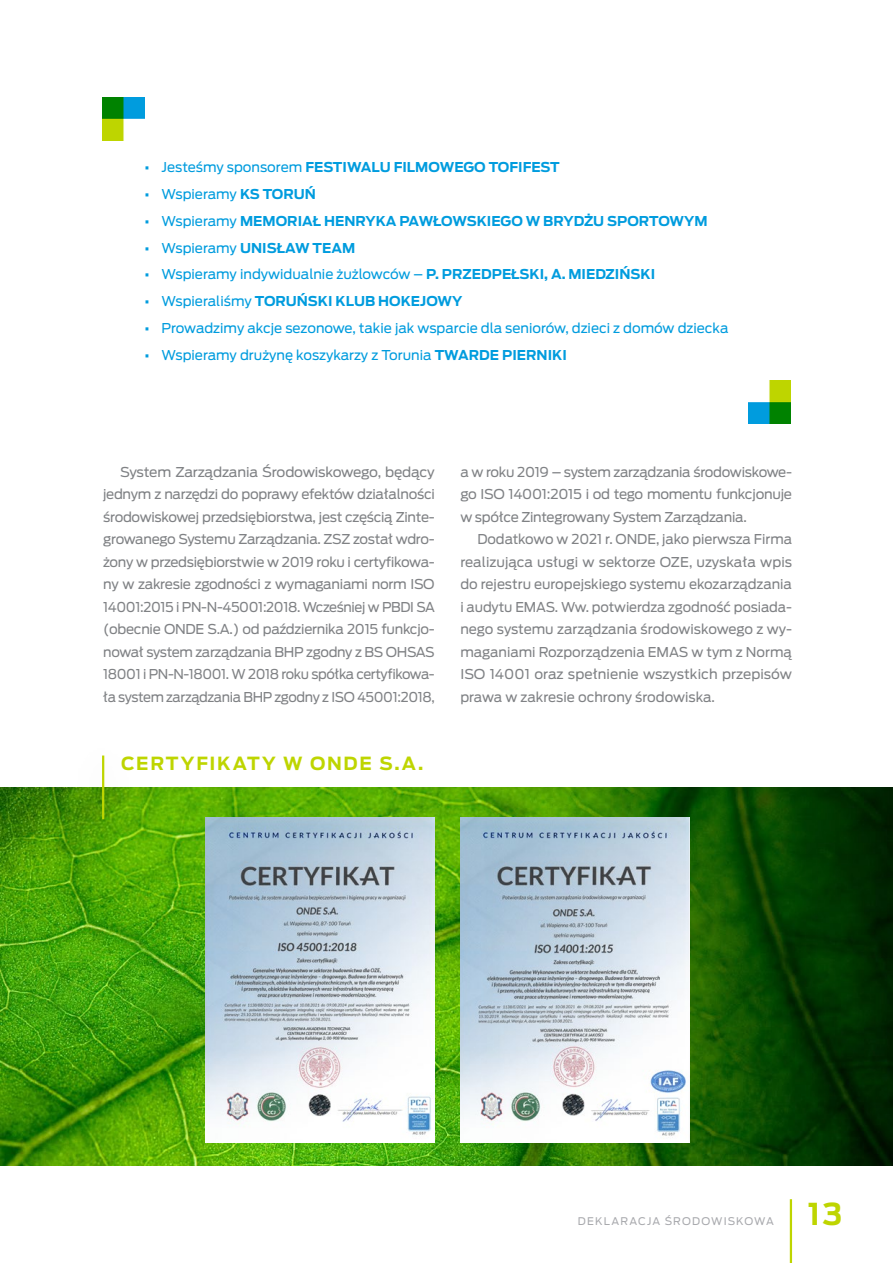
<style>
.page{position:relative;width:893px;height:1263px;background:#fff}
.page>*{position:absolute;margin:0;border:0;box-sizing:border-box;transform-origin:0 0}
.t1{font:700 30px "Ford Antenna";color:#bed500}
.grafika_tytul{font:700 18px "Ford Antenna";letter-spacing:.095em;color:#bed500}
.tekst{font:13.5px/22.5px "Ford Antenna";letter-spacing:-.02em;color:#808285;text-align:justify}
.tekst-2{font:13.5px "Ford Antenna";color:#009cde}
.tekst-3{font:700 13.5px "Ford Antenna";color:#009cde}
.t2{font:10.5px "Ford Antenna";letter-spacing:.105em;color:#a8a9ad}
.s1{font-weight:400}
.s2{font-weight:700}
</style>
<div class="page">
<img style="left:0;top:787px;width:893px;height:378px">
<img style="left:460px;top:817px;width:229px;height:325px">
<img style="left:206px;top:817px;width:229px;height:325px">
<hr style="left:790px;top:1199px;width:2px;height:64px;background:#bed500">
<img style="left:748px;top:381px;width:43px;height:42px">
<img style="left:102px;top:98px;width:43px;height:42px">
<div style="left:69px;top:729px;width:69px;height:117px;background:#66272c;opacity:.21"></div>
<hr style="left:102px;top:755px;width:2px;height:64px;background:#bed500">
<p class="tekst-3" style="left:145px;top:155px;width:417px">• <span class="s1">Jesteśmy sponsorem</span> FESTIWALU FILMOWEGO TOFIFEST</p>
<p class="tekst-2" style="left:145px;top:183px;width:173px"><span class="s2">•</span> Wspieramy <span class="s2">KS TORUŃ</span></p>
<p class="tekst-3" style="left:145px;top:209px;width:565px">• <span class="s1">Wspieramy</span> MEMORIAŁ HENRYKA PAWŁOWSKIEGO W BRYDŻU SPORTOWYM</p>
<p class="tekst-3" style="left:145px;top:236px;width:212px">• <span class="s1">Wspieramy</span> UNISŁAW TEAM</p>
<p class="tekst-2" style="left:145px;top:263px;width:512px"><span class="s2">•</span> Wspieramy indywidualnie żużlowców – <span class="s2">P. PRZEDPEŁSKI, A. MIEDZIŃSKI</span></p>
<p class="tekst-3" style="left:145px;top:289px;width:319px">• <span class="s1">Wspieraliśmy</span> TORUŃSKI KLUB HOKEJOWY</p>
<p class="tekst-2" style="left:145px;top:316px;width:585px"><span class="s2">•</span> Prowadzimy akcje sezonowe, takie jak wsparcie dla seniorów, dzieci z domów dziecka</p>
<p class="tekst-2" style="left:145px;top:343px;width:424px"><span class="s2">•</span> Wspieramy drużynę koszykarzy z Torunia <span class="s2">TWARDE PIERNIKI</span></p>
<p class="tekst" style="left:103px;top:459px;width:333px;text-indent:17px">System Zarządzania Środowiskowego, będący jednym z narzędzi do poprawy efektów działalności środowiskowej przedsiębiorstwa, jest częścią Zinte&shy;growanego Systemu Zarządzania. ZSZ został wdro&shy;żony w przedsiębiorstwie w 2019 roku i certyfikowa&shy;ny w zakresie zgodności z wymaganiami norm ISO 14001:2015 i PN-N-45001:2018. Wcześniej w PBDI SA (obecnie ONDE S.A.) od października 2015 funkcjo&shy;nował system zarządzania BHP zgodny z BS OHSAS 18001 i PN-N-18001. W 2018 roku spółka certyfikowa&shy;ła system zarządzania BHP zgodny z ISO 45001:2018,</p>
<p class="tekst" style="left:460px;top:459px;width:333px">a w roku 2019 – system zarządzania środowiskowe&shy;go ISO 14001:2015 i od tego momentu funkcjonuje w spółce Zintegrowany System Zarządzania.</p>
<p class="tekst" style="left:460px;top:527px;width:333px;text-indent:17px">Dodatkowo w 2021 r. ONDE, jako pierwsza Firma realizująca usługi w sektorze OZE, uzyskała wpis do rejestru europejskiego systemu ekozarządzania i audytu EMAS. Ww. potwierdza zgodność posiada&shy;nego systemu zarządzania środowiskowego z wy&shy;maganiami Rozporządzenia EMAS w tym z Normą ISO 14001 oraz spełnienie wszystkich przepisów prawa w zakresie ochrony środowiska.</p>
<p class="grafika_tytul" style="left:121px;top:747px;width:304px">CERTYFIKATY W ONDE S.A.</p>
<p class="t2" style="left:578px;top:1212px;width:197px">DEKLARACJA ŚRODOWISKOWA</p>
<h1 class="t1" style="left:808px;top:1187px;width:36px">13</h1>
</div>
